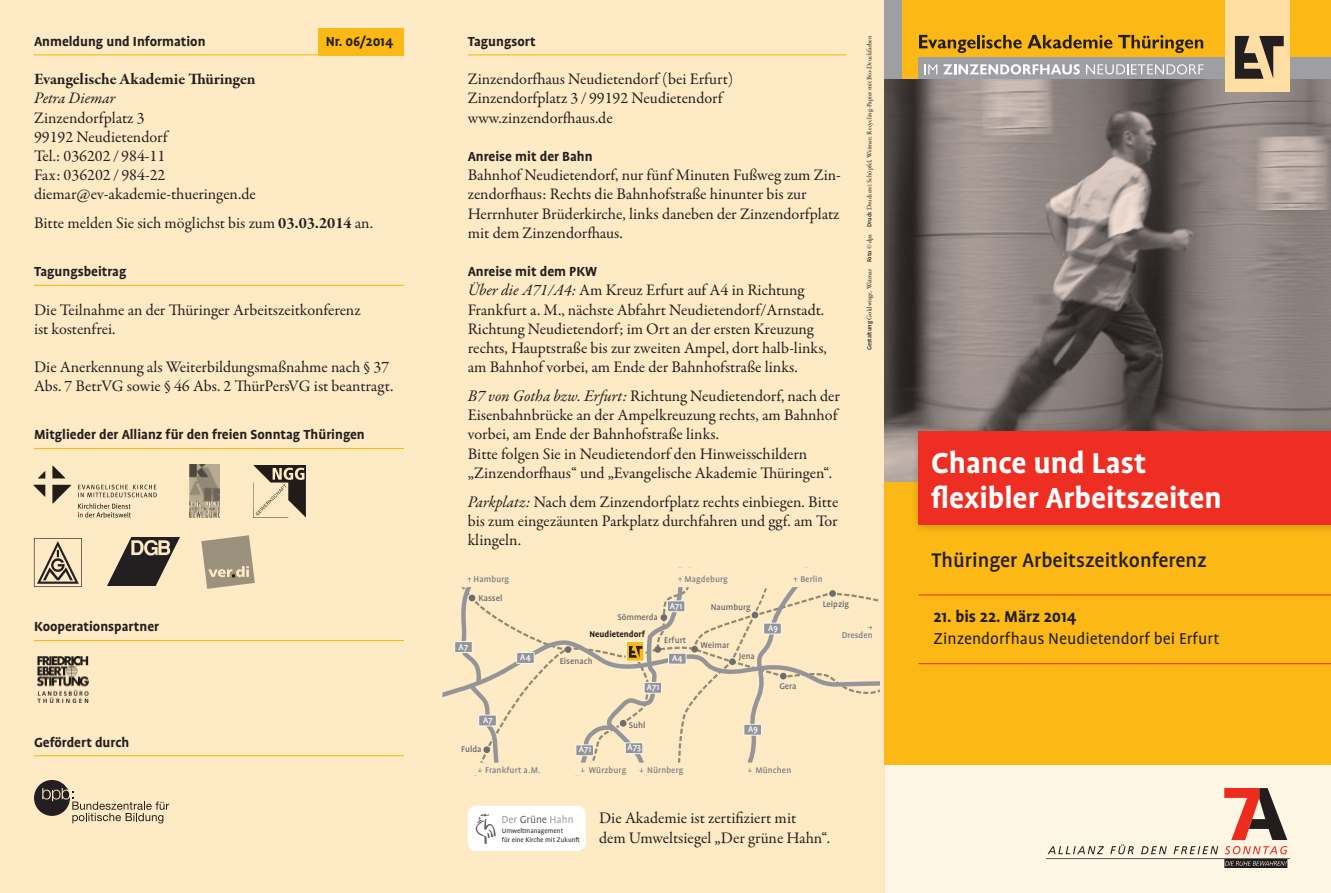
<style>
.page{position:relative;width:1331px;height:893px;background:#fff}
.page>*{position:absolute;margin:0;border:0;box-sizing:border-box;transform-origin:0 0}
.t1{font:700 33px/34.5px "Profile OT";color:#fff}
.t2{font:500 22.5px "Profile OT";color:#231f20}
.t3{font:18px "Profile OT";color:#231f20}
.t4{font:700 18px "Profile OT";color:#231f20}
.t5{font:16.2px/19.2px "Garamond Premr Pro";color:#231f20}
.t6{font:700 16.2px "Garamond Premr Pro";letter-spacing:-.005em;color:#231f20}
.t7{font:italic 16.2px "Garamond Premr Pro";color:#231f20}
.t8{font:700 15px "Profile OT";color:#231f20}
.t9{font:11.7px "Profile OT";color:#9d9fa2}
.t10{font:500 9.6px "Profile OT";color:#6c6d70}
.t11{font:500 9.6px "Profile OT";letter-spacing:.01em;color:#808285}
.t12{font:500 9.6px "Profile OT";color:#fff}
.t13{font:700 9.6px "Profile OT";color:#231f20}
.t14{font:7.35px/8.9px "Profile OT";color:#231f20}
.t15{font:6.75px "Garamond Premr Pro";color:#231f20}
.s1{font-weight:700}
.s2{font-style:italic}
.s3{font-family:"Profile OT";font-weight:500}
.s4{color:#636366}
</style>
<div class="page">
<div style="left:884px;top:756px;width:447px;height:137px;background:#fef6e5"></div>
<div style="left:0;top:0;width:884px;height:893px;background:#feeac4"></div>
<svg style="left:442px;top:567px;width:438px;height:206px"></svg>
<div style="left:620px;top:720px;width:6px;height:7px;background:#6c6d70;border-radius:50%"></div>
<div style="left:660px;top:614px;width:7px;height:7px;background:#6c6d70;border-radius:50%"></div>
<img style="left:884px;top:79px;width:447px;height:403px">
<hr style="left:34px;top:54px;width:370px;height:1px;background:#fcb814">
<hr style="left:34px;top:285px;width:370px;height:1px;background:#fcb814">
<hr style="left:34px;top:448px;width:370px;height:1px;background:#fcb814">
<hr style="left:34px;top:640px;width:370px;height:1px;background:#fcb814">
<hr style="left:34px;top:755px;width:370px;height:1px;background:#fcb814">
<svg style="left:34px;top:780px;width:135px;height:43px"></svg>
<hr style="left:468px;top:54px;width:378px;height:1px;background:#fcb814">
<div style="left:884px;top:0;width:447px;height:79px;background:#fcb814"></div>
<div style="left:918px;top:57px;width:413px;height:22px;background:#9d9fa2"></div>
<div style="left:1225px;top:0;width:64px;height:91px;background:#ffdea4"></div>
<svg style="left:919px;top:35px;width:193px;height:18px"></svg>
<svg style="left:1118px;top:35px;width:85px;height:18px"></svg>
<svg style="left:1235px;top:36px;width:49px;height:43px"></svg>
<svg style="left:924px;top:64px;width:13px;height:10px"></svg>
<svg style="left:943px;top:64px;width:137px;height:11px"></svg>
<svg style="left:1086px;top:64px;width:118px;height:10px"></svg>
<div style="left:884px;top:0;width:17px;height:79px;background:#9d9fa2"></div>
<div style="left:884px;top:482px;width:447px;height:282px;background:#fcb814"></div>
<div style="left:910px;top:423px;width:421px;height:112px;background:#231f20;opacity:.3"></div>
<div style="left:918px;top:431px;width:413px;height:93px;background:#ee2e22"></div>
<hr style="left:918px;top:595px;width:413px;height:1px;background:#ee2e22">
<hr style="left:918px;top:663px;width:413px;height:1px;background:#ee2e22">
<div style="left:319px;top:28px;width:85px;height:27px;background:#fcb814"></div>
<div style="left:468px;top:806px;width:118px;height:45px;background:#fff;border-radius:8px"></div>
<svg style="left:475px;top:813px;width:21px;height:31px"></svg>
<img style="left:1047px;top:789px;width:242px;height:79px">
<img style="left:33px;top:465px;width:124px;height:53px">
<img style="left:190px;top:465px;width:30px;height:53px">
<img style="left:253px;top:465px;width:53px;height:53px">
<img style="left:33px;top:538px;width:49px;height:49px">
<img style="left:108px;top:538px;width:71px;height:48px">
<svg style="left:201px;top:535px;width:54px;height:54px"></svg>
<img style="left:38px;top:657px;width:50px;height:45px">
<p class="t8" style="left:326px;top:33px;width:69px">Nr. 06/2014</p>
<p class="t8" style="left:34px;top:33px;width:173px">Anmeldung und Information</p>
<p class="t6" style="left:34px;top:69px;width:223px">Evangelische Akademie Thüringen</p>
<p class="t7" style="left:34px;top:88px;width:83px">Petra Diemar</p>
<p class="t5" style="left:34px;top:108px;width:223px">Zinzendorfplatz 3<br>99192 Neudietendorf<br>Tel.: 036202 / 984-11<br>Fax: 036202 / 984-22 diemar@ev-akademie-thueringen.de</p>
<p class="t5" style="left:34px;top:214px;width:341px">Bitte melden Sie sich möglichst bis zum <span class="s1">03.03.2014</span> an.</p>
<p class="t8" style="left:34px;top:264px;width:94px">Tagungsbeitrag</p>
<p class="t5" style="left:34px;top:300px;width:328px">Die Teilnahme an der Thüringer Arbeitszeitkonferenz ist kostenfrei.</p>
<p class="t5" style="left:34px;top:358px;width:361px">Die Anerkennung als Weiterbildungsmaßnahme nach § 37<br>Abs. 7 BetrVG sowie § 46 Abs. 2 ThürPersVG ist beantragt.</p>
<p class="t8" style="left:34px;top:427px;width:332px">Mitglieder der Allianz für den freien Sonntag Thüringen</p>
<p class="t8" style="left:468px;top:33px;width:70px">Tagungsort</p>
<p class="t5" style="left:468px;top:70px;width:267px">Zinzendorfhaus Neudietendorf (bei Erfurt)<br>Zinzendorfplatz 3 / 99192 Neudietendorf www.zinzendorfhaus.de</p>
<p class="t8" style="left:468px;top:148px;width:126px">Anreise mit der Bahn</p>
<p class="t5" style="left:468px;top:166px;width:375px">Bahnhof Neudietendorf, nur fünf Minuten Fußweg zum Zin&shy;zendorfhaus: Rechts die Bahnhofstraße hinunter bis zur Herrnhuter Brüderkirche, links daneben der Zinzendorfplatz mit dem Zinzendorfhaus.</p>
<p class="t8" style="left:468px;top:264px;width:131px">Anreise mit dem PKW</p>
<p class="t5" style="left:468px;top:281px;width:361px"><span class="s2">Über die A71/A4:</span> Am Kreuz Erfurt auf A4 in Richtung Frankfurt a. M., nächste Abfahrt Neudietendorf/Arnstadt.<br>Richtung Neudietendorf; im Ort an der ersten Kreuzung rechts, Hauptstraße bis zur zweiten Ampel, dort halb-links, am Bahnhof vorbei, am Ende der Bahnhofstraße links.</p>
<p class="t5" style="left:468px;top:387px;width:374px"><span class="s2">B7 von Gotha bzw. Erfurt:</span> Richtung Neudietendorf, nach der Eisenbahnbrücke an der Ampelkreuzung rechts, am Bahnhof vorbei, am Ende der Bahnhofstraße links.<br>Bitte folgen Sie in Neudietendorf den Hinweisschildern „Zinzendorfhaus“ und „Evangelische Akademie Thüringen“.</p>
<p class="t5" style="left:468px;top:492px;width:372px;text-align:justify"><span class="s2">Parkplatz:</span> Nach dem Zinzendorfplatz rechts einbiegen. Bitte bis zum eingezäunten Parkplatz durchfahren und ggf. am Tor klingeln.</p>
<p class="t15" style="left:865px;top:350px;width:316px;rotate:-90deg"><span class="s3">Gestaltung</span> Goldwiege, Weimar <span class="s3">Foto</span> © dpa <span class="s3">Druck</span> Druckerei Schöpfel, Weimar; Recycling-Papier mit Bio-Druckfarben</p>
<h1 class="t1" style="left:931px;top:447px;width:292px">Chance und Last flexibler Arbeitszeiten</h1>
<p class="t8" style="left:34px;top:619px;width:127px">Kooperationspartner</p>
<p class="t11" style="left:473px;top:574px;width:37px">Hamburg</p>
<p class="t11" style="left:684px;top:574px;width:45px">Magdeburg</p>
<p class="t11" style="left:800px;top:574px;width:24px">Berlin</p>
<p class="t10" style="left:478px;top:593px;width:25px">Kassel</p>
<p class="t12" style="left:459px;top:642px;width:11px">A7</p>
<p class="t10" style="left:617px;top:612px;width:42px">Sömmerda</p>
<p class="t12" style="left:670px;top:601px;width:14px">A71</p>
<p class="t10" style="left:711px;top:602px;width:42px">Naumburg</p>
<p class="t13" style="left:589px;top:629px;width:57px">Neudietendorf</p>
<p class="t10" style="left:664px;top:635px;width:24px">Erfurt</p>
<p class="t10" style="left:700px;top:640px;width:30px">Weimar</p>
<p class="t12" style="left:768px;top:623px;width:12px">A9</p>
<p class="t12" style="left:520px;top:652px;width:12px">A4</p>
<p class="t12" style="left:672px;top:653px;width:12px">A4</p>
<p class="t12" style="left:647px;top:682px;width:14px">A71</p>
<p class="t10" style="left:560px;top:656px;width:34px">Eisenach</p>
<p class="t10" style="left:739px;top:651px;width:18px">Jena</p>
<p class="t10" style="left:779px;top:681px;width:19px">Gera</p>
<p class="t10" style="left:823px;top:599px;width:28px">Leipzig</p>
<p class="t11" style="left:842px;top:630px;width:32px">Dresden</p>
<h2 class="t2" style="left:931px;top:549px;width:277px">Thüringer Arbeitszeitkonferenz</h2>
<p class="t4" style="left:934px;top:607px;width:144px">21. bis 22. März 2014</p>
<p class="t3" style="left:934px;top:629px;width:287px">Zinzendorfhaus Neudietendorf bei Erfurt</p>
<p class="t12" style="left:483px;top:715px;width:11px">A7</p>
<p class="t10" style="left:629px;top:720px;width:18px">Suhl</p>
<p class="t12" style="left:748px;top:724px;width:12px">A9</p>
<p class="t8" style="left:34px;top:734px;width:97px">Gefördert durch</p>
<p class="t10" style="left:461px;top:744px;width:22px">Fulda</p>
<p class="t12" style="left:579px;top:744px;width:14px">A71</p>
<p class="t12" style="left:628px;top:742px;width:15px">A73</p>
<p class="t11" style="left:485px;top:765px;width:57px">Frankfurt a.M.</p>
<p class="t11" style="left:589px;top:765px;width:39px">Würzburg</p>
<p class="t11" style="left:647px;top:765px;width:38px">Nürnberg</p>
<p class="t11" style="left:755px;top:765px;width:37px">München</p>
<p class="t9" style="left:501px;top:814px;width:74px">Der <span class="s4">Grüne</span> Hahn</p>
<p class="t14" style="left:502px;top:827px;width:80px">Umweltmanagement<br>für eine Kirche mit Zukunft</p>
<p class="t5" style="left:599px;top:809px;width:232px">Die Akademie ist zertifiziert mit<br>dem Umweltsiegel „Der grüne Hahn“.</p>
</div>
